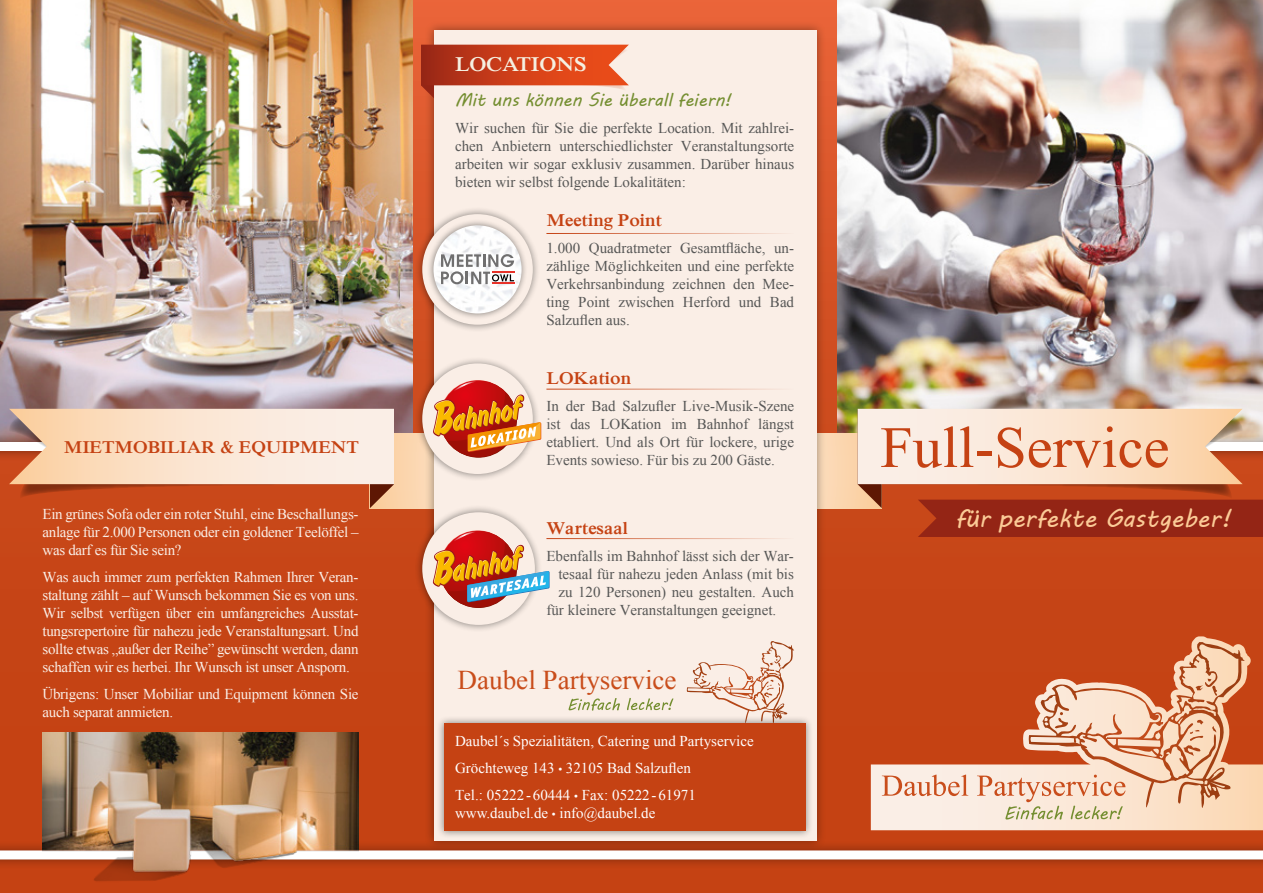
<style>
.page{position:relative;width:1263px;height:893px;background:#fff}
.page>*{position:absolute;margin:0;border:0;box-sizing:border-box;transform-origin:0 0}
.t1{font:58.5px "Iskoola Pota";color:#c54213}
.t2{font:27.15px "Iskoola Pota";color:#c94d1b}
.t3{font:25.5px "MV Boli";color:#fbcb97}
.t4{font:700 21px "Iskoola Pota";letter-spacing:-.01em;color:#f5f0e1}
.t5{font:700 18px "Iskoola Pota";color:#c54213}
.t6{font:18px "MV Boli";color:#748e30}
.t7{font:15px/18px "Iskoola Pota";color:#575756;text-align:justify}
.t8{font:15px/18px "Iskoola Pota";letter-spacing:-.02em;color:#faeee6;text-align:justify}
.t9{font:15px/27px "Iskoola Pota";color:#fff}
.s1{font-family:"Myriad Pro";font-stretch:condensed}
</style>
<div class="page">
<div style="left:0;top:0;width:1263px;height:893px;background:linear-gradient(to bottom,#e26a41,#bb3d0f)"></div>
<img style="left:0;top:0;width:412px;height:432px">
<img style="left:838px;top:0;width:425px;height:409px">
<div style="left:0;top:841px;width:1263px;height:28px;background:#000;opacity:.4"></div>
<div style="left:0;top:850px;width:1263px;height:9px;background:#fff"></div>
<div style="left:424px;top:20px;width:402px;height:830px;background:#000;opacity:.4"></div>
<div style="left:434px;top:30px;width:382px;height:810px;background:#faeee6"></div>
<svg style="left:871px;top:636px;width:392px;height:194px;background:#d9825d"></svg>
<svg style="left:882px;top:775px;width:86px;height:21px;background:#ebbfaa"></svg>
<svg style="left:977px;top:642px;width:237px;height:178px;background:#df9a79"></svg>
<svg style="left:569px;top:698px;width:51px;height:13px"></svg>
<svg style="left:627px;top:698px;width:46px;height:12px"></svg>
<svg style="left:686px;top:641px;width:93px;height:74px"></svg>
<div style="left:437px;top:715px;width:377px;height:123px;background:#000;opacity:.45"></div>
<div style="left:444px;top:723px;width:362px;height:107px;background:#c54213"></div>
<svg style="left:421px;top:45px;width:208px;height:53px"></svg>
<svg style="left:816px;top:409px;width:447px;height:128px;background:#d6987e"></svg>
<div style="left:414px;top:356px;width:126px;height:126px;background:#000;opacity:.45"></div>
<div style="left:426px;top:367px;width:103px;height:103px;background:#faeee6;border-radius:50%"></div>
<div style="left:422px;top:363px;width:111px;height:111px;border:8px solid #faeee6;border-radius:50%"></div>
<hr style="left:546px;top:389px;width:248px;height:1px;background:#c54213">
<svg style="left:9px;top:381px;width:532px;height:127px;background:#dfb29b"></svg>
<div style="left:414px;top:504px;width:128px;height:128px;background:#000;opacity:.45"></div>
<div style="left:426px;top:516px;width:105px;height:105px;background:#faeee6;border-radius:50%"></div>
<div style="left:422px;top:512px;width:113px;height:113px;border:8px solid #faeee6;border-radius:50%"></div>
<hr style="left:546px;top:538px;width:248px;height:1px;background:#c54213">
<svg style="left:433px;top:531px;width:117px;height:77px"></svg>
<img style="left:43px;top:732px;width:315px;height:161px">
<div style="left:414px;top:206px;width:126px;height:126px;background:#000;opacity:.45"></div>
<div style="left:422px;top:214px;width:111px;height:111px;border:8px solid #faeee6;border-radius:50%"></div>
<hr style="left:546px;top:233px;width:248px;height:1px;background:#c54213">
<div style="left:427px;top:219px;width:101px;height:101px;background:#000;opacity:.45"></div>
<img style="left:433px;top:225px;width:89px;height:88px;border-radius:44px">
<svg style="left:441px;top:254px;width:73px;height:30px;background:#c3bbbb"></svg>
<p class="t5" style="left:64px;top:437px;width:297px">MIETMOBILIAR &amp; EQUIPMENT</p>
<p class="t8" style="left:43px;top:504px;width:317px">Ein grünes Sofa oder ein roter Stuhl, eine Beschallungs&shy;anlage für 2.000 Personen oder ein goldener Teelöffel – was darf es für Sie sein?</p>
<p class="t8" style="left:43px;top:567px;width:317px">Was auch immer zum perfekten Rahmen Ihrer Veran&shy;staltung zählt – auf Wunsch bekommen Sie es von uns.<br>Wir selbst verfügen über ein umfangreiches Ausstat&shy;tungsrepertoire für nahezu jede Veranstaltungsart. Und sollte etwas „außer der Reihe” gewünscht werden, dann schaffen wir es herbei. Ihr Wunsch ist unser Ansporn.</p>
<p class="t8" style="left:43px;top:684px;width:317px">Übrigens: Unser Mobiliar und Equipment können Sie auch separat anmieten.</p>
<h3 class="t4" style="left:455px;top:52px;width:133px">LOCATIONS</h3>
<p class="t6" style="left:455px;top:88px;width:278px">Mit uns können Sie überall feiern!</p>
<p class="t7" style="left:455px;top:119px;width:341px">Wir suchen für Sie die perfekte Location. Mit zahlrei&shy;chen Anbietern unterschiedlichster Veranstaltungsorte arbeiten wir sogar exklusiv zusammen. Darüber hinaus bieten wir selbst folgende Lokalitäten:</p>
<p class="t5" style="left:546px;top:210px;width:117px">Meeting Point</p>
<p class="t7" style="left:546px;top:239px;width:249px">1.000 Quadratmeter Gesamtfläche, un&shy;zählige Möglichkeiten und eine perfekte Verkehrsanbindung zeichnen den Mee&shy;ting Point zwischen Herford und Bad Salzuflen aus.</p>
<p class="t5" style="left:546px;top:368px;width:86px">LOKation</p>
<p class="t7" style="left:546px;top:397px;width:249px">In der Bad Salzufler Live-Musik-Szene ist das LOKation im Bahnhof längst etabliert. Und als Ort für lockere, urige Events sowieso. Für bis zu 200 Gäste.</p>
<p class="t5" style="left:546px;top:518px;width:83px">Wartesaal</p>
<p class="t7" style="left:546px;top:547px;width:249px">Ebenfalls im Bahnhof lässt sich der War-</p>
<p class="t7" style="left:558px;top:565px;width:237px">tesaal für nahezu jeden Anlass (mit bis</p>
<p class="t7" style="left:558px;top:583px;width:237px">zu 120 Personen) neu gestalten. Auch</p>
<p class="t7" style="left:546px;top:601px;width:231px">für kleinere Veranstaltungen geeignet.</p>
<h2 class="t2" style="left:458px;top:664px;width:221px">Daubel Partyservice</h2>
<p class="t9" style="left:455px;top:727px;width:300px">Daubel´s Spezialitäten, Catering und Partyservice<br>Gröchteweg 143 <span class="s1">•</span> 32105 Bad Salzuflen<br>Tel.: 05222- 60444 <span class="s1">•</span> Fax: 05222- 61971</p>
<p class="t9" style="left:455px;top:799px;width:202px">www.daubel.de <span class="s1">•</span> info@daubel.de</p>
<h1 class="t1" style="left:880px;top:414px;width:291px">Full-Service</h1>
<h3 class="t3" style="left:955px;top:501px;width:278px">für perfekte Gastgeber!</h3>
</div>
